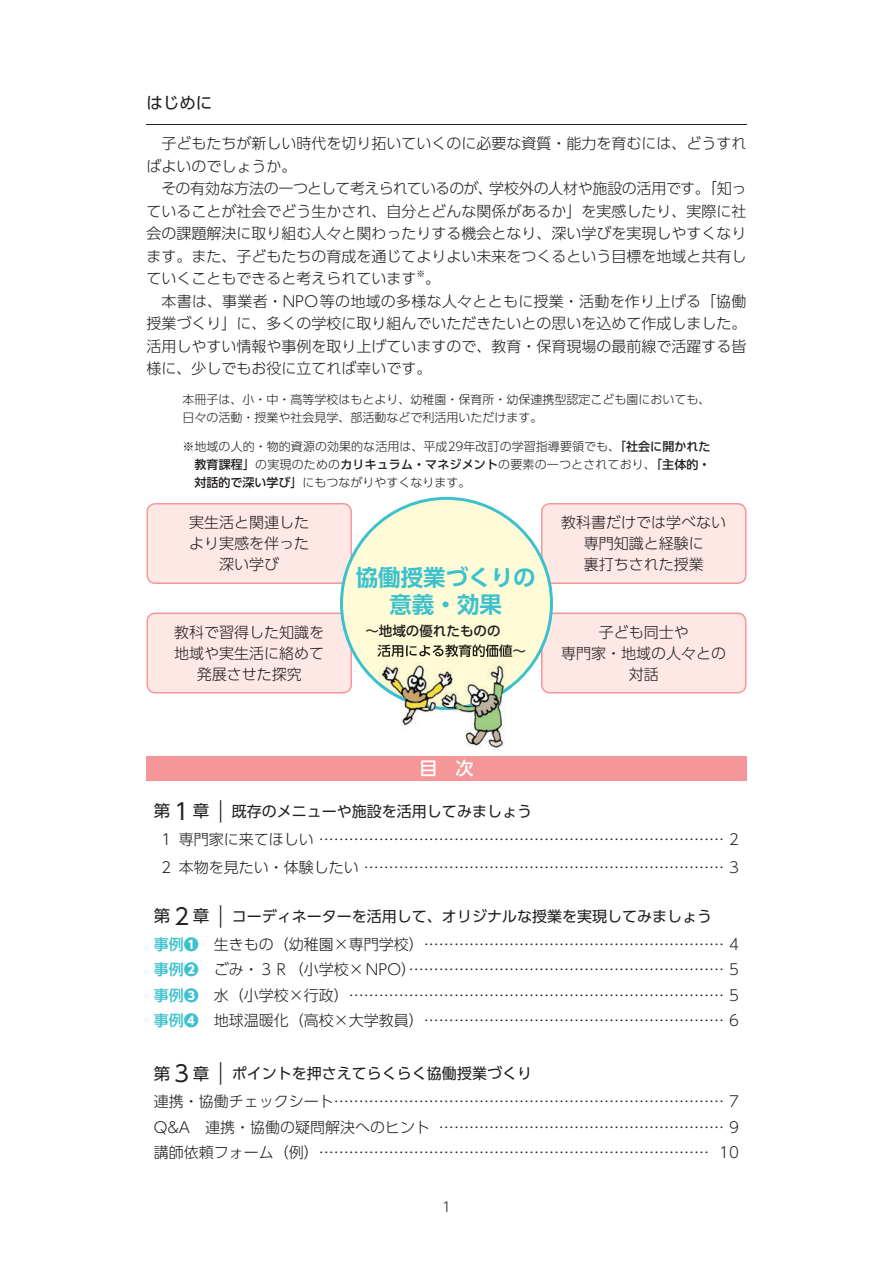
<style>
.page{position:relative;width:893px;height:1263px;background:#fff}
.page>*{position:absolute;margin:0;border:0;box-sizing:border-box;transform-origin:0 0}
.t1{font:700 22.5px/27px "UD Shin Go Pro De";color:#3cc1ce;text-align:center}
.t2{font:500 18px "UD Shin Go Pro";color:#fff}
.t3{font:16.5px "UD Shin Go Pro";color:#231f20}
.t4{font:300 15px/21px "UD Shin Go Pro";color:#231f20}
.t5{font:300 15px "UD Shin Go Pro";letter-spacing:.02em;color:#231f20}
.t6{font:500 13.5px/19.5px "UD Shin Go Pro";color:#231f20}
.t7{font:300 13.5px "UD Shin Go Pro";color:#231f20}
.t8{font:300 12px/18px "UD Shin Go Pro";color:#231f20;text-align:justify}
.t9{font:300 8.7px "UD Shin Go Pro";color:#231f20}
.s1{font-weight:500}
.s2{font-weight:400;font-size:16.5px}
.s3{font-weight:400;font-size:22.5px}
.s4{font-size:22.5px}
.s5{font-weight:400}
.s6{font-weight:500;color:#3cc1ce}
.s7{font-weight:800;color:#3cc1ce}
</style>
<div class="page">
<hr style="left:146px;top:124px;width:600px;height:1px;background:#231f20">
<div style="left:146px;top:503px;width:194px;height:81px;background:#fde8e6"></div>
<div style="left:146px;top:612px;width:194px;height:81px;background:#fde8e6"></div>
<div style="left:553px;top:612px;width:193px;height:81px;background:#fde8e6"></div>
<div style="left:553px;top:503px;width:193px;height:81px;background:#fde8e6"></div>
<div style="left:146px;top:756px;width:600px;height:24px;background:#f59799"></div>
<svg style="left:340px;top:497px;width:213px;height:197px;fill:#fffbd6"></svg>
<img style="left:401px;top:710px;width:104px;height:38px">
<img style="left:378px;top:657px;width:133px;height:24px">
<img style="left:378px;top:648px;width:133px;height:9px">
<img style="left:378px;top:681px;width:133px;height:29px">
<p class="t3" style="left:146px;top:90px;width:67px">はじめに</p>
<p class="t4" style="left:146px;top:132px;width:602px;line-height:22.5px;text-indent:15px">子どもたちが新しい時代を切り拓いていくのに必要な資質・能力を育むには、どうすればよいのでしょうか。</p>
<p class="t4" style="left:146px;top:177px;width:602px;line-height:22.5px;text-align:justify;text-indent:15px">その有効な方法の一つとして考えられているのが、学校外の人材や施設の活用です。「知っていることが社会でどう生かされ、自分とどんな関係があるか」を実感したり、実際に社会の課題解決に取り組む人々と関わったりする機会となり、深い学びを実現しやすくなります。また、子どもたちの育成を通じてよりよい未来をつくるという目標を地域と共有していくこともできると考えられています</p>
<p class="t9" style="left:416px;top:267px;width:10px">※</p>
<p class="t4" style="left:425px;top:268px;width:16px">。</p>
<p class="t5" style="left:161px;top:289px;width:587px">本書は、事業者・NPO等の地域の多様な人々とともに授業・活動を作り上げる「協働</p>
<p class="t4" style="left:146px;top:313px;width:602px">授業づくり」に、多くの学校に取り組んでいただきたいとの思いを込めて作成しました。</p>
<p class="t4" style="left:146px;top:335px;width:602px">活用しやすい情報や事例を取り上げていますので、教育・保育現場の最前線で活躍する皆</p>
<p class="t4" style="left:146px;top:358px;width:287px">様に、少しでもお役に立てれば幸いです。</p>
<p class="t8" style="left:182px;top:390px;width:530px">本冊子は、小・中・高等学校はもとより、幼稚園・保育所・幼保連携型認定こども園においても、日々の活動・授業や社会見学、部活動などで利活用いただけます。</p>
<p class="t8" style="left:194px;top:437px;width:518px;text-indent:-12px">※地域の人的・物的資源の効果的な活用は、平成29年改訂の学習指導要領でも、<span class="s1">「社会に開かれた教育課程」</span>の実現のための<span class="s1">カリキュラム・マネジメント</span>の要素の一つとされており、<span class="s1">「主体的・対話的で深い学び」</span>にもつながりやすくなります。</p>
<p class="t4" style="left:561px;top:511px;width:166px;text-align:center">教科書だけでは学べない専門知識と経験に<br>裏打ちされた授業</p>
<p class="t4" style="left:189px;top:511px;width:121px;text-align:center">実生活と関連したより実感を伴った深い学び</p>
<h1 class="t1" style="left:356px;top:563px;width:182px">協働授業づくりの意義・効果</h1>
<p class="t6" style="left:377px;top:621px;width:163px;text-indent:-26px">　～地域の優れたものの<br>活用による教育的価値～　</p>
<p class="t4" style="left:174px;top:621px;width:151px;text-align:center">教科で習得した知識を地域や実生活に絡めて発展させた探究</p>
<p class="t4" style="left:561px;top:621px;width:166px;text-align:center">子ども同士や<br>専門家・地域の人々との対話</p>
<p class="t2" style="left:419px;top:753px;width:55px">目　次</p>
<p class="t4" style="left:159px;top:796px;width:582px;line-height:28.2px;text-indent:-5px"><span class="s2">第</span><span class="s3">１</span><span class="s2">章</span><span class="s4">｜</span><span class="s5">既存のメニューや施設を活用してみましょう<br></span>１ 専門家に来てほしい ……………………………………………………………………… 2<br>２ 本物を見たい・体験したい ……………………………………………………………… 3</p>
<p class="t4" style="left:154px;top:902px;width:586px;line-height:27.8px"><span class="s2">第</span><span class="s3">２</span><span class="s2">章</span><span class="s4">｜</span><span class="s5">コーディネーターを活用して、オリジナルな授業を実現してみましょう<br></span><span class="s6">事例</span><span class="s7">❶</span>　生きもの（幼稚園×専門学校）…………………………………………………… 4</p>
<p class="t4" style="left:154px;top:956px;width:586px;line-height:25.5px;text-align:justify"><span class="s6">事例</span><span class="s7">❷</span>　ごみ・３Ｒ（小学校×NPO）……………………………………………………… 5<span class="s6">事例</span><span class="s7">❸</span>　水（小学校×行政）………………………………………………………………… 5<span class="s6">事例</span><span class="s7">❹</span>　地球温暖化（高校×大学教員）…………………………………………………… 6</p>
<p class="t4" style="left:154px;top:1059px;width:586px;line-height:27.8px"><span class="s2">第</span><span class="s3">３</span><span class="s2">章</span><span class="s4">｜</span><span class="s5">ポイントを押さえてらくらく協働授業づくり<br></span>連携・協働チェックシート…………………………………………………………………… 7</p>
<p class="t4" style="left:154px;top:1113px;width:586px;line-height:25.5px">Q&amp;A　連携・協働の疑問解決へのヒント ………………………………………………… 9講師依頼フォーム（例）…………………………………………………………………… 10</p>
<p class="t7" style="left:442px;top:1196px;width:10px">1</p>
</div>
